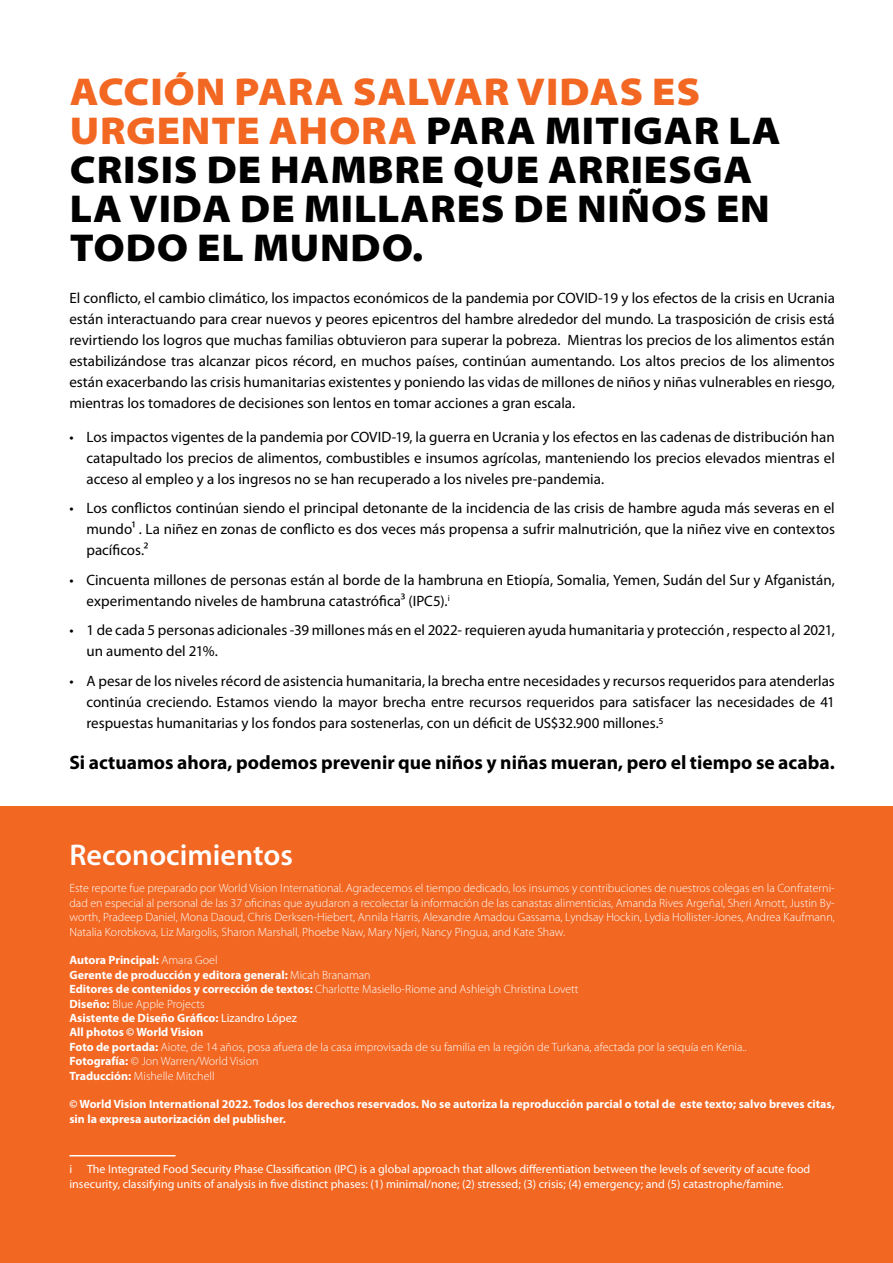
<style>
.page{position:relative;width:893px;height:1263px;background:#fff}
.page>*{position:absolute;margin:0;border:0;box-sizing:border-box;transform-origin:0 0}
.t1{font:900 semi-expanded 39px/39px "Myriad Pro";letter-spacing:.02em;color:#000}
.t2{font:600 30px "Myriad Pro";color:#fff}
.t3{font:700 19.5px "Myriad Pro";color:#000}
.t4{font:15px/21px "Myriad Pro";color:#000;text-align:justify}
.t5{font:300 12px/14.4px "Myriad Pro";color:#fff;text-align:justify}
.t6{font:12px/14.4px "Myriad Pro";color:#fff}
.t7{font:700 12px/14.4px "Myriad Pro";color:#fff}
.s1{color:#f26722}
.s2{font-weight:700}
.s3{font-weight:400}
</style>
<div class="page">
<div style="left:0;top:807px;width:893px;height:456px;background:#f26722"></div>
<hr style="left:69px;top:1155px;width:107px;height:1px;background:#fff">
<h1 class="t1" style="left:70px;top:70px;width:712px"><span class="s1">ACCIÓN PARA SALVAR VIDAS ES<br>URGENTE AHORA</span> PARA MITIGAR LA<br>CRISIS DE HAMBRE QUE ARRIESGA<br>LA VIDA DE MILLARES DE NIÑOS EN<br>TODO EL MUNDO.</h1>
<p class="t4" style="left:69px;top:287px;width:767px">El conflicto, el cambio climático, los impactos económicos de la pandemia por COVID-19 y los efectos de la crisis en Ucrania están interactuando para crear nuevos y peores epicentros del hambre alrededor del mundo. La trasposición de crisis está revirtiendo los logros que muchas familias obtuvieron para superar la pobreza. Mientras los precios de los alimentos están estabilizándose tras alcanzar picos récord, en muchos países, continúan aumentando. Los altos precios de los alimentos están exacerbando las crisis humanitarias existentes y poniendo las vidas de millones de niños y niñas vulnerables en riesgo, mientras los tomadores de decisiones son lentos en tomar acciones a gran escala.</p>
<p class="t4" style="left:86px;top:426px;width:750px;text-indent:-17px">• Los impactos vigentes de la pandemia por COVID-19, la guerra en Ucrania y los efectos en las cadenas de distribución han catapultado los precios de alimentos, combustibles e insumos agrícolas, manteniendo los precios elevados mientras el acceso al empleo y a los ingresos no se han recuperado a los niveles pre-pandemia.</p>
<p class="t4" style="left:86px;top:497px;width:750px;text-indent:-17px">• Los conflictos continúan siendo el principal detonante de la incidencia de las crisis de hambre aguda más severas en el mundo1 . La niñez en zonas de conflicto es dos veces más propensa a sufrir malnutrición, que la niñez vive en contextos pacíficos.2</p>
<p class="t4" style="left:86px;top:569px;width:750px;text-indent:-17px">• Cincuenta millones de personas están al borde de la hambruna en Etiopía, Somalia, Yemen, Sudán del Sur y Afganistán, experimentando niveles de hambruna catastrófica3 (IPC5).<sup>i</sup></p>
<p class="t4" style="left:86px;top:619px;width:750px;text-indent:-17px">• 1 de cada 5 personas adicionales -39 millones más en el 2022- requieren ayuda humanitaria y protección , respecto al 2021, un aumento del 21%.</p>
<p class="t4" style="left:86px;top:670px;width:750px;text-indent:-17px">• A pesar de los niveles récord de asistencia humanitaria, la brecha entre necesidades y recursos requeridos para atenderlas continúa creciendo. Estamos viendo la mayor brecha entre recursos requeridos para satisfacer las necesidades de 41 respuestas humanitarias y los fondos para sostenerlas, con un déficit de US$32.900 millones.5</p>
<h3 class="t3" style="left:69px;top:750px;width:767px">Si actuamos ahora, podemos prevenir que niños y niñas mueran, pero el tiempo se acaba.</h3>
<h2 class="t2" style="left:69px;top:836px;width:225px">Reconocimientos</h2>
<p class="t5" style="left:69px;top:881px;width:767px">Este reporte fue preparado por World Vision International. Agradecemos el tiempo dedicado, los insumos y contribuciones de nuestros colegas en la Confraterni&shy;dad en especial al personal de las 37 oficinas que ayudaron a recolectar la información de las canastas alimenticias, Amanda Rives Argeñal, Sheri Arnott, Justin By&shy;worth, Pradeep Daniel, Mona Daoud, Chris Derksen-Hiebert, Annila Harris, Alexandre Amadou Gassama, Lyndsay Hockin, Lydia Hollister-Jones, Andrea Kaufmann, Natalia Korobkova, Liz Margolis, Sharon Marshall, Phoebe Naw, Mary Njeri, Nancy Pingua, and Kate Shaw.</p>
<p class="t5" style="left:69px;top:953px;width:679px;text-align:left"><span class="s2">Autora Principal:</span> Amara Goel<br><span class="s2">Gerente de producción y editora general:</span> Micah Branaman<br><span class="s2">Editores de contenidos y corrección de textos:</span> Charlotte Masiello-Riome and Ashleigh Christina Lovett<br><span class="s2">Diseño:</span> Blue Apple Projects<br><span class="s2">Asistente de Diseño Gráfico:</span> <span class="s3">Lizandro López<br></span><span class="s2">All photos © World Vision<br>Foto de portada:</span> Aiote, de 14 años, posa afuera de la casa improvisada de su familia en la región de Turkana, afectada por la sequía en Kenia..<br><span class="s2">Fotografía:</span> © Jon Warren/World Vision<br><span class="s2">Traducción:</span> Mishelle Mitchell</p>
<p class="t7" style="left:69px;top:1097px;width:767px">© World Vision International 2022. Todos los derechos reservados. No se autoriza la reproducción parcial o total de este texto; salvo breves citas, sin la expresa autorización del publisher.</p>
<p class="t6" style="left:69px;top:1162px;width:742px">i The Integrated Food Security Phase Classification (IPC) is a global approach that allows differentiation between the levels of severity of acute food insecurity, classifying units of analysis in five distinct phases: (1) minimal/none; (2) stressed; (3) crisis; (4) emergency; and (5) catastrophe/famine.</p>
</div>
